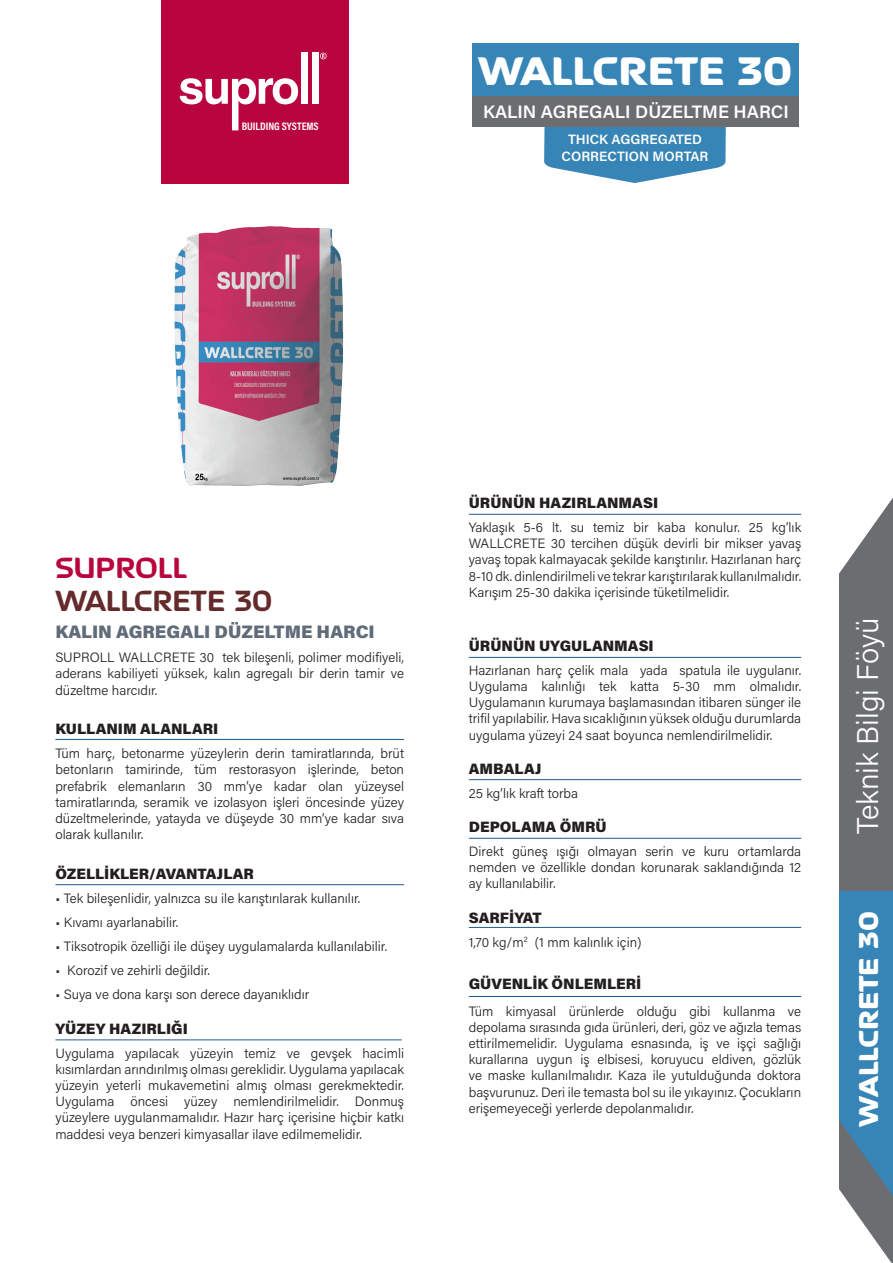
<style>
.page{position:relative;width:893px;height:1263px;background:#fff}
.page>*{position:absolute;margin:0;border:0;box-sizing:border-box;transform-origin:0 0}
.t1{font:800 45px "September";color:#fff}
.t2{font:700 33px "September";color:#652a2b}
.t3{font:700 33px "September";color:#b9053d}
.t4{font:800 30.9px "September";color:#fff}
.t5{font:300 30px "Acumin Pro";color:#fff}
.t6{font:900 18px "Acumin Pro";color:#606c79}
.t7{font:600 18px "Acumin Pro";color:#fff}
.t8{font:900 15px "Acumin Pro";color:#231f20}
.t9{font:300 13.5px/16.2px "Acumin Pro";color:#231f20;text-align:justify}
.t10{font:600 13.5px "Acumin Pro";color:#fff}
.t11{font:700 10.95px "Acumin Pro Cond";color:#fff}
</style>
<div class="page">
<div style="left:162px;top:0;width:187px;height:183px;background:#b9053d"></div>
<svg style="left:180px;top:78px;width:118px;height:52px"></svg>
<svg style="left:320px;top:53px;width:7px;height:6px"></svg>
<div style="left:301px;top:53px;width:7px;height:51px;background:#fff"></div>
<div style="left:312px;top:53px;width:7px;height:51px;background:#fff"></div>
<hr style="left:55px;top:739px;width:349px;height:1px;background:#205b8d">
<hr style="left:55px;top:884px;width:349px;height:1px;background:#205b8d">
<hr style="left:55px;top:1039px;width:347px;height:1px;background:#205b8d">
<svg style="left:544px;top:127px;width:182px;height:56px;background:#5597c1"></svg>
<div style="left:472px;top:43px;width:326px;height:54px;background:#3685b6"></div>
<div style="left:472px;top:97px;width:326px;height:30px;background:#6c6d70"></div>
<svg style="left:839px;top:498px;width:54px;height:765px;background:#678396"></svg>
<hr style="left:469px;top:514px;width:332px;height:1px;background:#205b8d">
<hr style="left:469px;top:657px;width:332px;height:1px;background:#205b8d">
<hr style="left:469px;top:779px;width:332px;height:1px;background:#205b8d">
<hr style="left:469px;top:838px;width:332px;height:1px;background:#205b8d">
<hr style="left:469px;top:927px;width:332px;height:1px;background:#205b8d">
<hr style="left:469px;top:996px;width:332px;height:1px;background:#205b8d">
<img style="left:174px;top:226px;width:170px;height:260px">
<p class="t11" style="left:242px;top:119px;width:78px">BUILDING SYSTEMS</p>
<p class="t1" style="left:478px;top:42px;width:315px">WALLCRETE 30</p>
<p class="t7" style="left:483px;top:99px;width:307px">KALIN AGREGALI DÜZELTME HARCI</p>
<p class="t10" style="left:568px;top:130px;width:136px">THICK AGGREGATED</p>
<p class="t10" style="left:562px;top:146px;width:148px">CORRECTION MORTAR</p>
<p class="t3" style="left:55px;top:546px;width:133px">SUPROLL</p>
<p class="t2" style="left:55px;top:579px;width:219px">WALLCRETE 30</p>
<p class="t6" style="left:55px;top:619px;width:321px">KALIN AGREGALI DÜZELTME HARCI</p>
<p class="t9" style="left:55px;top:649px;width:350px">SUPROLL WALLCRETE 30 tek bileşenli, polimer modifiyeli, aderans kabiliyeti yüksek, kalın agregalı bir derin tamir ve düzeltme harcıdır.</p>
<p class="t8" style="left:55px;top:718px;width:164px">KULLANIM ALANLARI</p>
<p class="t9" style="left:55px;top:745px;width:350px">Tüm harç, betonarme yüzeylerin derin tamiratlarında, brüt betonların tamirinde, tüm restorasyon işlerinde, beton prefabrik elemanların 30 mm’ye kadar olan yüzeysel tamiratlarında, seramik ve izolasyon işleri öncesinde yüzey düzeltmelerinde, yatayda ve düşeyde 30 mm’ye kadar sıva olarak kullanılır.</p>
<p class="t8" style="left:55px;top:863px;width:200px">ÖZELLİKLER/AVANTAJLAR</p>
<p class="t9" style="left:55px;top:890px;width:306px">• Tek bileşenlidir, yalnızca su ile karıştırılarak kullanılır.</p>
<p class="t9" style="left:55px;top:914px;width:124px">• Kıvamı ayarlanabilir.</p>
<p class="t9" style="left:55px;top:938px;width:333px">• Tiksotropik özelliği ile düşey uygulamalarda kullanılabilir.</p>
<p class="t9" style="left:55px;top:962px;width:156px">• Korozif ve zehirli değildir.</p>
<p class="t9" style="left:55px;top:986px;width:255px">• Suya ve dona karşı son derece dayanıklıdır</p>
<p class="t8" style="left:55px;top:1018px;width:134px">YÜZEY HAZIRLIĞI</p>
<p class="t9" style="left:55px;top:1044px;width:350px">Uygulama yapılacak yüzeyin temiz ve gevşek hacimli kısımlardan arındırılmış olması gereklidir. Uygulama yapılacak yüzeyin yeterli mukavemetini almış olması gerekmektedir.<br>Uygulama öncesi yüzey nemlendirilmelidir. Donmuş yüzeylere uygulanmamalıdır. Hazır harç içerisine hiçbir katkı maddesi veya benzeri kimyasallar ilave edilmemelidir.</p>
<p class="t8" style="left:469px;top:492px;width:191px">ÜRÜNÜN HAZIRLANMASI</p>
<p class="t9" style="left:469px;top:519px;width:334px">Yaklaşık 5-6 lt. su temiz bir kaba konulur. 25 kg’lık WALLCRETE 30 tercihen düşük devirli bir mikser yavaş yavaş topak kalmayacak şekilde karıştırılır. Hazırlanan harç 8-10 dk. dinlendirilmeli ve tekrar karıştırılarak kullanılmalıdır.<br>Karışım 25-30 dakika içerisinde tüketilmelidir.</p>
<p class="t8" style="left:469px;top:635px;width:186px">ÜRÜNÜN UYGULANMASI</p>
<p class="t9" style="left:469px;top:661px;width:334px">Hazırlanan harç çelik mala yada spatula ile uygulanır.<br>Uygulama kalınlığı tek katta 5-30 mm olmalıdır.<br>Uygulamanın kurumaya başlamasından itibaren sünger ile trifil yapılabilir. Hava sıcaklığının yüksek olduğu durumlarda uygulama yüzeyi 24 saat boyunca nemlendirilmelidir.</p>
<p class="t8" style="left:469px;top:758px;width:74px">AMBALAJ</p>
<p class="t9" style="left:469px;top:784px;width:111px">25 kg’lık kraft torba</p>
<p class="t8" style="left:469px;top:816px;width:139px">DEPOLAMA ÖMRÜ</p>
<p class="t9" style="left:469px;top:843px;width:334px">Direkt güneş ışığı olmayan serin ve kuru ortamlarda nemden ve özellikle dondan korunarak saklandığında 12 ay kullanılabilir.</p>
<p class="t8" style="left:469px;top:907px;width:75px">SARFİYAT</p>
<p class="t9" style="left:469px;top:933px;width:174px">1,70 kg/m<sup>2</sup> (1 mm kalınlık için)</p>
<p class="t8" style="left:469px;top:973px;width:174px">GÜVENLİK ÖNLEMLERİ</p>
<p class="t9" style="left:469px;top:1002px;width:334px">Tüm kimyasal ürünlerde olduğu gibi kullanma ve depolama sırasında gıda ürünleri, deri, göz ve ağızla temas ettirilmemelidir. Uygulama esnasında, iş ve işçi sağlığı kurallarına uygun iş elbisesi, koruyucu eldiven, gözlük ve maske kullanılmalıdır. Kaza ile yutulduğunda doktora başvurunuz. Deri ile temasta bol su ile yıkayınız. Çocukların erişemeyeceği yerlerde depolanmalıdır.</p>
<p class="t5" style="left:847px;top:834px;width:218px;rotate:-90deg">Teknik Bilgi Föyü</p>
<p class="t4" style="left:848px;top:1126px;width:217px;rotate:-90deg">WALLCRETE 30</p>
</div>
